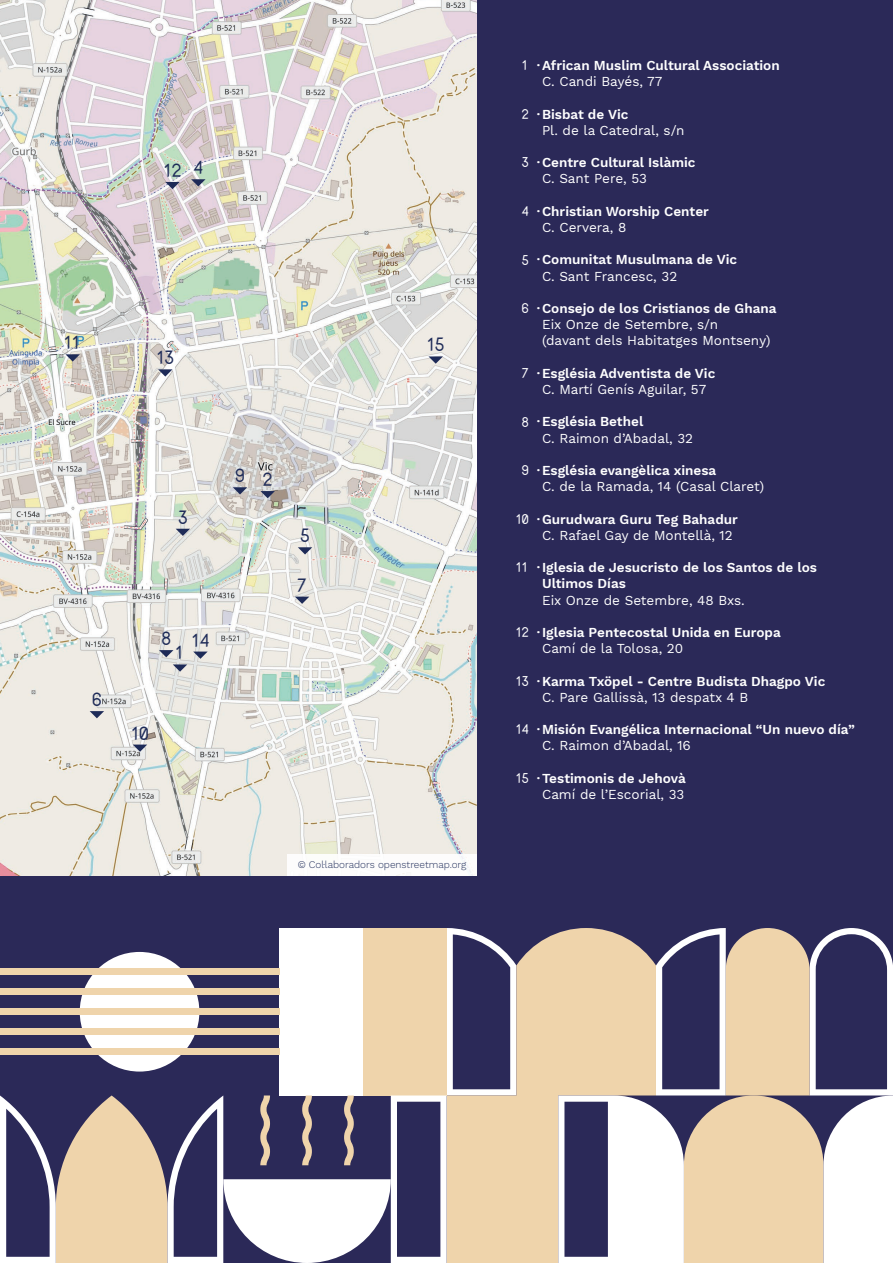
<style>
.page{position:relative;width:893px;height:1263px;background:#2b2958}
.page>*{position:absolute;margin:0;border:0;box-sizing:border-box;transform-origin:0 0}
.t1{font:18.3px "Nova Mono";letter-spacing:-.12em;color:#1e2b58}
.t2{font:600 13.5px/16.2px "Work Sans";color:#fff}
.t3{font:13.5px/16.2px "Work Sans";color:#fff}
.t4{font:13.5px "Nova Mono";letter-spacing:-.12em;color:#fff}
.t5{font:300 10.05px "Work Sans";color:#1e2b58}
</style>
<div class="page">
<img style="left:0;top:0;width:477px;height:875px">
<div style="left:287px;top:854px;width:190px;height:21px;background:#fff"></div>
<svg style="left:176px;top:529px;width:14px;height:7px"></svg>
<svg style="left:65px;top:354px;width:15px;height:8px"></svg>
<svg style="left:90px;top:711px;width:14px;height:7px"></svg>
<svg style="left:298px;top:547px;width:14px;height:7px"></svg>
<svg style="left:295px;top:597px;width:14px;height:7px"></svg>
<svg style="left:428px;top:356px;width:15px;height:8px"></svg>
<svg style="left:191px;top:179px;width:15px;height:7px"></svg>
<svg style="left:165px;top:182px;width:15px;height:7px"></svg>
<svg style="left:158px;top:369px;width:15px;height:8px"></svg>
<svg style="left:233px;top:487px;width:14px;height:7px"></svg>
<svg style="left:260px;top:491px;width:15px;height:7px"></svg>
<svg style="left:193px;top:651px;width:15px;height:8px"></svg>
<svg style="left:159px;top:650px;width:14px;height:7px"></svg>
<svg style="left:133px;top:744px;width:14px;height:8px"></svg>
<svg style="left:173px;top:664px;width:14px;height:8px"></svg>
<svg style="left:516px;top:933px;width:42px;height:330px;background:#e5cba7"></svg>
<svg style="left:0;top:928px;width:516px;height:335px"></svg>
<svg style="left:558px;top:928px;width:335px;height:335px"></svg>
<h1 class="t1" style="left:163px;top:157px;width:42px">12 4</h1>
<h1 class="t1" style="left:63px;top:329px;width:20px">11</h1>
<h1 class="t1" style="left:156px;top:344px;width:20px">13</h1>
<h1 class="t1" style="left:92px;top:686px;width:12px">6</h1>
<h1 class="t1" style="left:178px;top:504px;width:12px">3</h1>
<h1 class="t1" style="left:161px;top:627px;width:50px">8 14</h1>
<h1 class="t1" style="left:175px;top:640px;width:12px">1</h1>
<h1 class="t1" style="left:131px;top:720px;width:20px">10</h1>
<h1 class="t1" style="left:235px;top:464px;width:39px">9 2</h1>
<h1 class="t1" style="left:300px;top:522px;width:12px">5</h1>
<h1 class="t1" style="left:297px;top:572px;width:12px">7</h1>
<h1 class="t1" style="left:427px;top:332px;width:20px">15</h1>
<p class="t5" style="left:298px;top:859px;width:170px">© Col·laboradors openstreetmap.org</p>
<p class="t4" style="left:522px;top:56px;width:9px">1</p>
<p class="t4" style="left:522px;top:104px;width:9px">2</p>
<p class="t4" style="left:522px;top:153px;width:9px">3</p>
<p class="t4" style="left:522px;top:201px;width:9px">4</p>
<p class="t4" style="left:522px;top:250px;width:9px">5</p>
<p class="t4" style="left:522px;top:299px;width:9px">6</p>
<p class="t4" style="left:522px;top:363px;width:9px">7</p>
<p class="t4" style="left:522px;top:412px;width:9px">8</p>
<p class="t4" style="left:522px;top:461px;width:9px">9</p>
<p class="t4" style="left:516px;top:509px;width:15px">10</p>
<p class="t4" style="left:516px;top:558px;width:15px">11</p>
<p class="t4" style="left:516px;top:623px;width:15px">12</p>
<p class="t4" style="left:516px;top:671px;width:15px">13</p>
<p class="t4" style="left:516px;top:720px;width:15px">14</p>
<p class="t4" style="left:516px;top:768px;width:15px">15</p>
<p class="t2" style="left:537px;top:58px;width:244px">·African Muslim Cultural Association</p>
<p class="t3" style="left:542px;top:74px;width:122px">C. Candi Bayés, 77</p>
<p class="t2" style="left:537px;top:106px;width:93px">·Bisbat de Vic</p>
<p class="t3" style="left:542px;top:123px;width:144px">Pl. de la Catedral, s/n</p>
<p class="t2" style="left:537px;top:155px;width:160px">·Centre Cultural Islàmic</p>
<p class="t3" style="left:542px;top:171px;width:107px">C. Sant Pere, 53</p>
<p class="t2" style="left:537px;top:204px;width:174px">·Christian Worship Center</p>
<p class="t3" style="left:542px;top:220px;width:86px">C. Cervera, 8</p>
<p class="t2" style="left:537px;top:252px;width:202px">·Comunitat Musulmana de Vic</p>
<p class="t3" style="left:542px;top:268px;width:137px">C. Sant Francesc, 32</p>
<p class="t2" style="left:537px;top:301px;width:241px">·Consejo de los Cristianos de Ghana</p>
<p class="t3" style="left:542px;top:317px;width:230px">Eix Onze de Setembre, s/n<br>(davant dels Habitatges Montseny)</p>
<p class="t2" style="left:537px;top:366px;width:180px">·Església Adventista de Vic</p>
<p class="t3" style="left:542px;top:382px;width:166px">C. Martí Genís Aguilar, 57</p>
<p class="t2" style="left:537px;top:414px;width:108px">·Església Bethel</p>
<p class="t3" style="left:542px;top:430px;width:153px">C. Raimon d’Abadal, 32</p>
<p class="t2" style="left:537px;top:463px;width:181px">·Església evangèlica xinesa</p>
<p class="t3" style="left:542px;top:479px;width:224px">C. de la Ramada, 14 (Casal Claret)</p>
<p class="t2" style="left:537px;top:511px;width:203px">·Gurudwara Guru Teg Bahadur</p>
<p class="t3" style="left:542px;top:528px;width:192px">C. Rafael Gay de Montellà, 12</p>
<p class="t2" style="left:542px;top:560px;width:276px;text-indent:-5px">·Iglesia de Jesucristo de los Santos de los<br>Ultimos Días</p>
<p class="t3" style="left:542px;top:592px;width:204px">Eix Onze de Setembre, 48 Bxs.</p>
<p class="t2" style="left:537px;top:625px;width:245px">·Iglesia Pentecostal Unida en Europa</p>
<p class="t3" style="left:542px;top:641px;width:143px">Camí de la Tolosa, 20</p>
<p class="t2" style="left:537px;top:673px;width:290px">·Karma Txöpel - Centre Budista Dhagpo Vic</p>
<p class="t3" style="left:542px;top:690px;width:208px">C. Pare Gallissà, 13 despatx 4 B</p>
<p class="t2" style="left:537px;top:722px;width:319px">·Misión Evangélica Internacional “Un nuevo día”</p>
<p class="t3" style="left:542px;top:738px;width:150px">C. Raimon d’Abadal, 16</p>
<p class="t2" style="left:537px;top:771px;width:150px">·Testimonis de Jehovà</p>
<p class="t3" style="left:542px;top:787px;width:144px">Camí de l’Escorial, 33</p>
</div>
